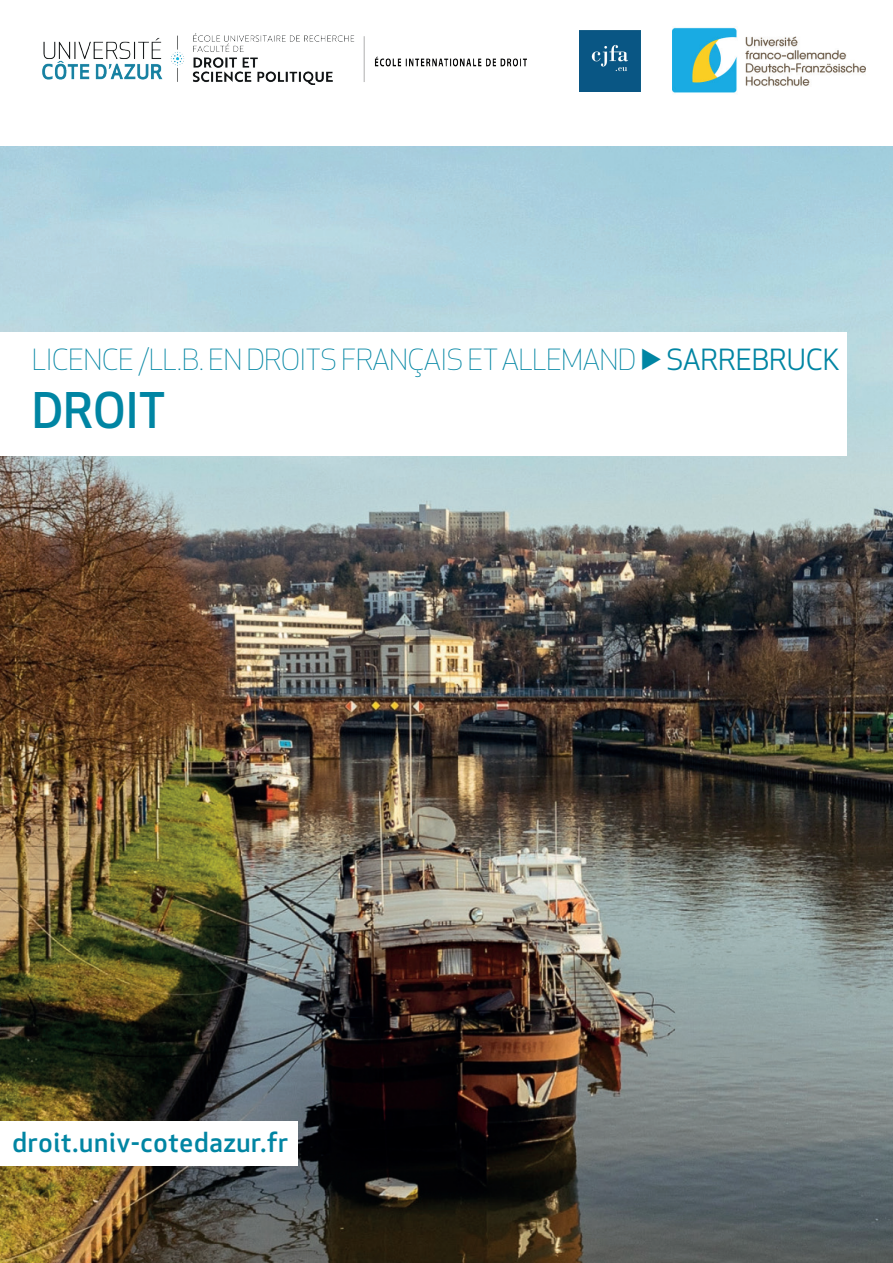
<style>
.page{position:relative;width:893px;height:1263px;background:#fff}
.page>*{position:absolute;margin:0;border:0;box-sizing:border-box;transform-origin:0 0}
.t1{font:500 48px "Apex New";color:#0085a3}
.t2{font:300 28.5px "Apex New";letter-spacing:-.005em;color:#0085a3}
.t3{font:500 27px "Apex New";letter-spacing:.03em;color:#0085a3}
.s1{font-weight:400}
</style>
<div class="page">
<img style="left:0;top:146px;width:893px;height:1117px">
<div style="left:0;top:332px;width:846px;height:124px;background:#fff"></div>
<div style="left:0;top:1121px;width:298px;height:45px;background:#fff"></div>
<img style="left:579px;top:30px;width:61px;height:61px">
<img style="left:673px;top:27px;width:192px;height:66px">
<img style="left:43px;top:33px;width:483px;height:51px">
<p class="t2" style="left:32px;top:342px;width:809px">LICENCE /LL.B. EN DROITS FRANÇAIS ET ALLEMAND ▶ <span class="s1">SARREBRUCK</span></p>
<h1 class="t1" style="left:32px;top:378px;width:135px">DROIT</h1>
<p class="t3" style="left:12px;top:1124px;width:277px">droit.univ-cotedazur.fr</p>
</div>
